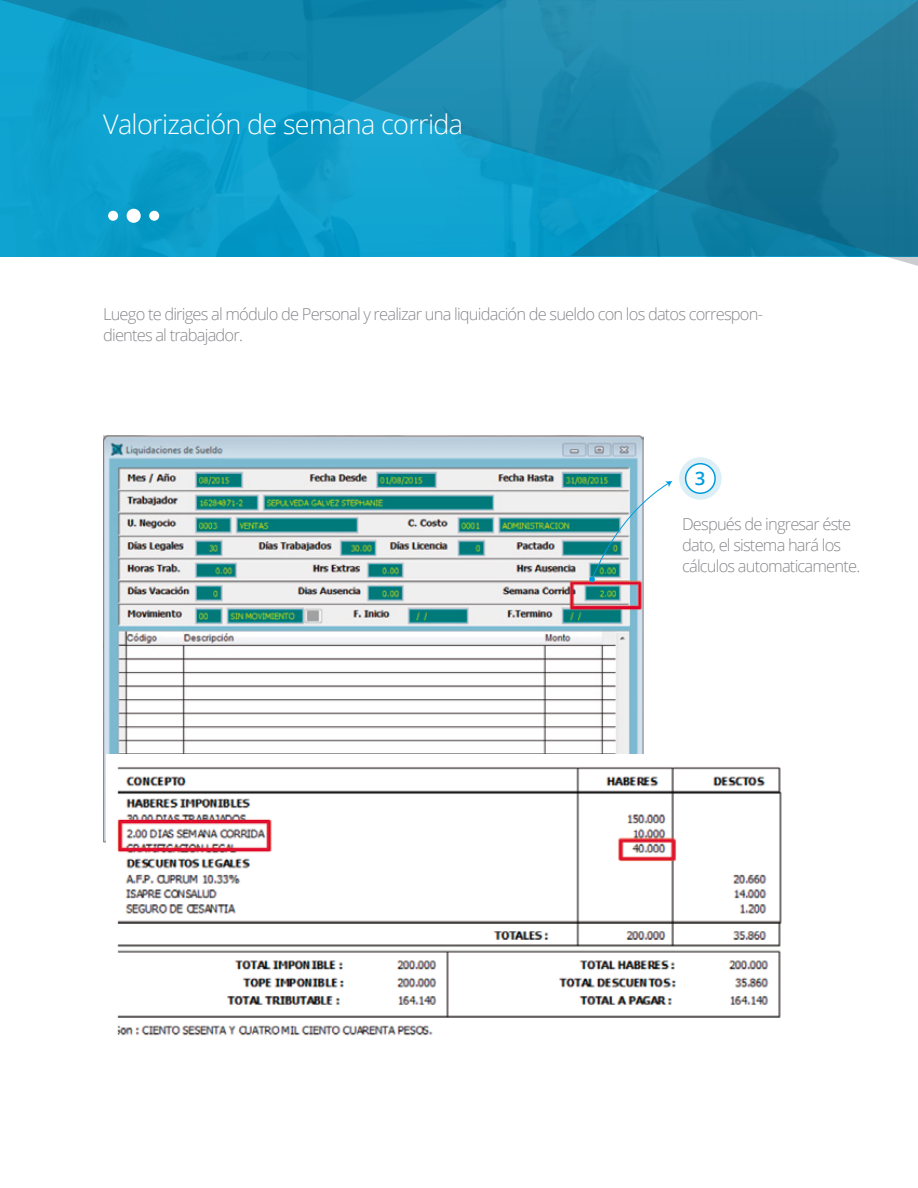
<style>
.page{position:relative;width:918px;height:1188px;background:#fff}
.page>*{position:absolute;margin:0;border:0;box-sizing:border-box;transform-origin:0 0}
.t1{font:300 27px "Open Sans";letter-spacing:-.025em;color:#fff}
.t2{font:600 18.6px "Open Sans";color:#009cde}
.t3{font:300 16.5px/21px "Open Sans";letter-spacing:-.05em;color:#89878c}
</style>
<div class="page">
<div style="left:679px;top:457px;width:43px;height:43px;border:6px solid #dceff6;border-radius:50%"></div>
<div style="left:685px;top:463px;width:31px;height:31px;border:2px solid #009cde;border-radius:50%"></div>
<svg style="left:0;top:0;width:918px;height:266px;fill:#0ea1ce"></svg>
<svg style="left:128px;top:0;width:790px;height:254px;background:#158eb5"></svg>
<div style="left:108px;top:211px;width:10px;height:10px;background:#fff;border-radius:50%"></div>
<div style="left:127px;top:209px;width:14px;height:14px;background:#fff;border-radius:50%"></div>
<div style="left:149px;top:211px;width:10px;height:10px;background:#fff;border-radius:50%"></div>
<img style="left:103px;top:435px;width:541px;height:407px">
<img style="left:107px;top:754px;width:675px;height:282px">
<svg style="left:589px;top:481px;width:83px;height:102px"></svg>
<h1 class="t1" style="left:103px;top:106px;width:362px">Valorización de semana corrida</h1>
<p class="t3" style="left:103px;top:303px;width:661px">Luego te diriges al módulo de Personal y realizar una liquidación de sueldo con los datos correspon&shy;dientes al trabajador.</p>
<p class="t2" style="left:695px;top:465px;width:12px">3</p>
<p class="t3" style="left:682px;top:513px;width:180px">Después de ingresar éste dato, el sistema hará los cálculos automaticamente.</p>
</div>
